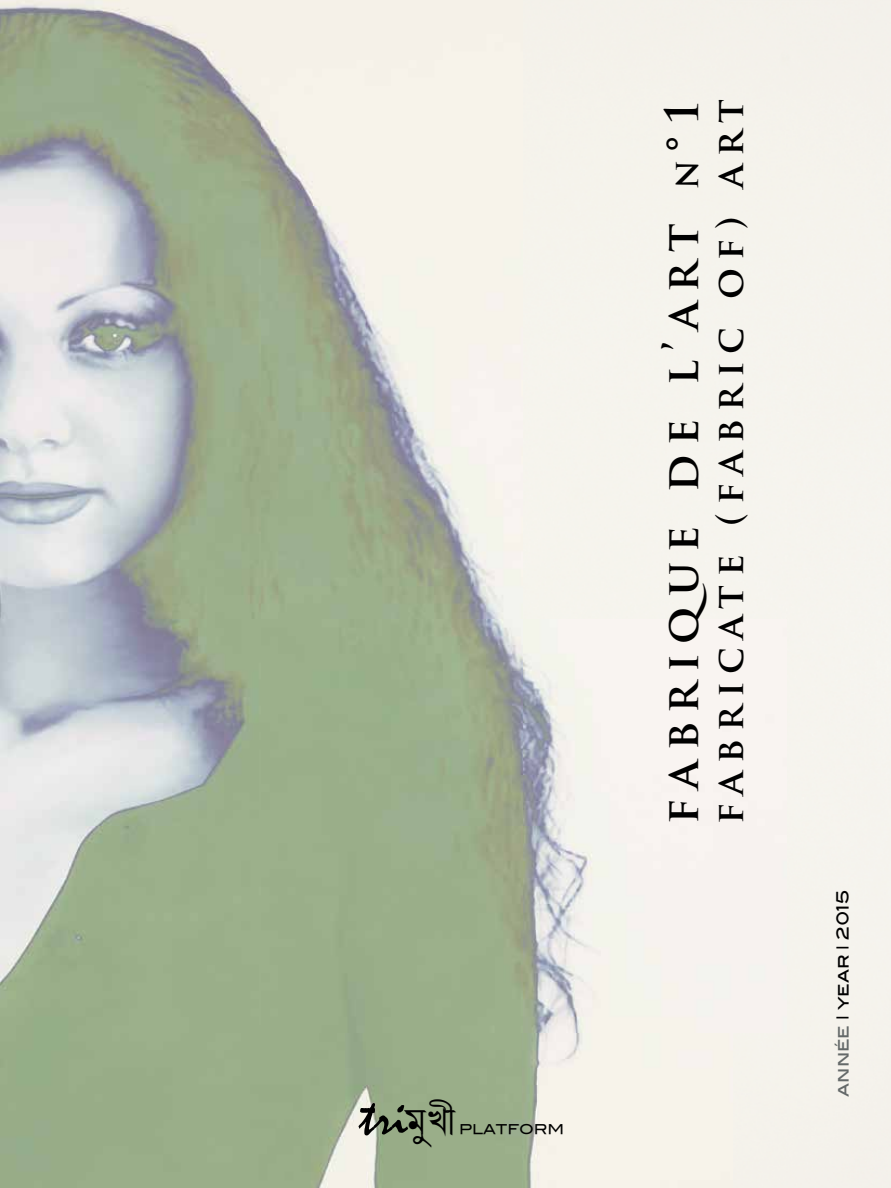
<style>
.page{position:relative;width:891px;height:1188px;background:#fff}
.page>*{position:absolute;margin:0;border:0;box-sizing:border-box;transform-origin:0 0}
.t1{font:700 45px "Trajan Pro";letter-spacing:.21em;color:#000}
.t2{font:43.5px "Amar Bangla Normal";color:#000}
.t3{font:700 37.5px "Trajan Pro";letter-spacing:.21em;color:#000}
.t4{font:16.5px "Blair Md ITCTT Medium";color:#000}
.t5{font:13.5px "Blair Md ITCTT Medium";color:#000}
.s1{font-family:"Mistral";font-size:55.5px}
.s2{font-size:34.5px}
.s3{color:#646969}
</style>
<div class="page">
<img style="left:0;top:0;width:891px;height:1188px">
<p class="t2" style="left:359px;top:1098px;width:96px"><span class="s1">tri</span>j ¥M£</p>
<p class="t5" style="left:459px;top:1121px;width:107px">PLATFORM</p>
<p class="t1" style="left:654px;top:824px;width:727px;rotate:-90deg">fabrique de l’art <span class="s2">n</span>°1</p>
<p class="t3" style="left:706px;top:824px;width:726px;rotate:-90deg">fabricate (fabric of) art</p>
<p class="t4" style="left:832px;top:1097px;width:208px;rotate:-90deg"><span class="s3">année</span> | year | 2015</p>
</div>
